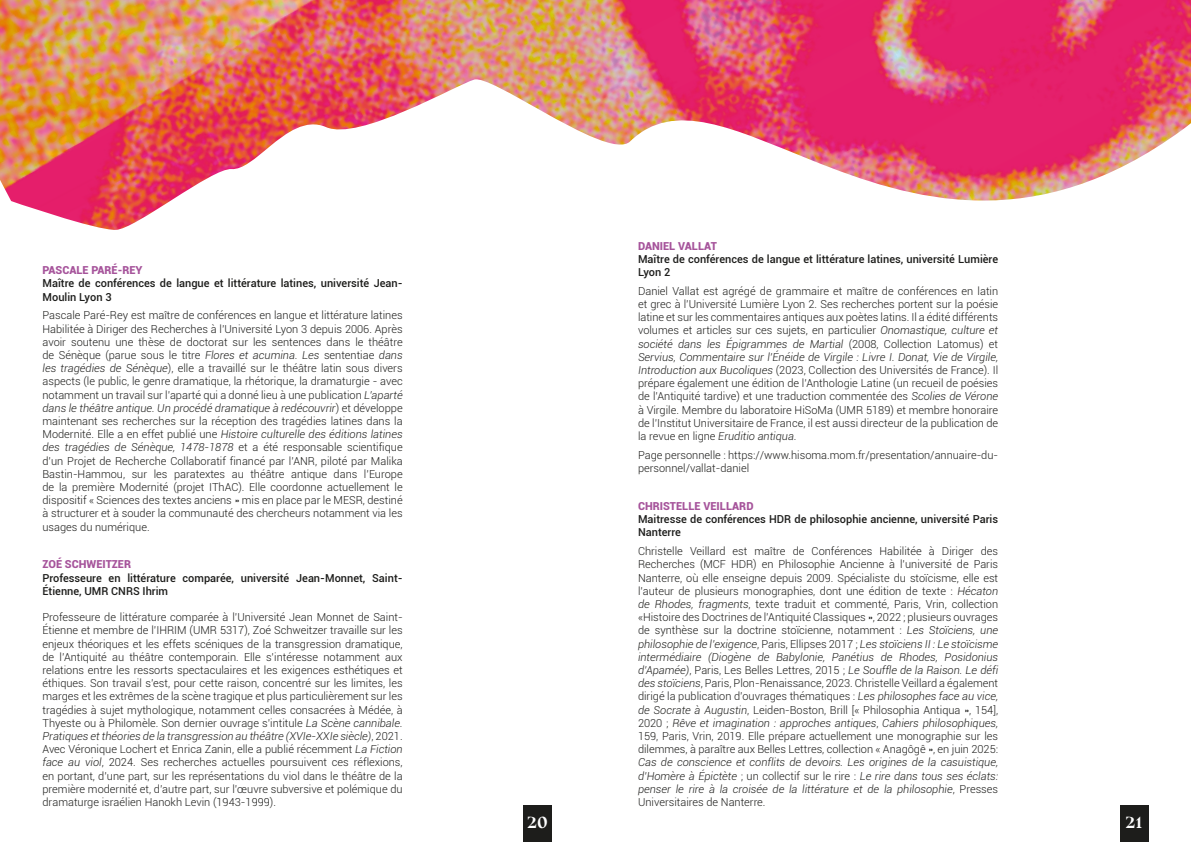
<style>
.page{position:relative;width:1191px;height:842px;background:#fff}
.page>*{position:absolute;margin:0;border:0;box-sizing:border-box;transform-origin:0 0}
.t1{font:700 19px "Bluu Next";color:#fff}
.t2{font:300 11px/13.2px "Roboto";color:#1d1d1b;text-align:justify}
.t3{font:500 11px/13.2px "Roboto";color:#1d1d1b}
.t4{font:900 11px "Roboto";color:#a6549b}
.s1{font-style:italic}
</style>
<div class="page">
<img style="left:0;top:0;width:1191px;height:230px">
<div style="left:523px;top:805px;width:29px;height:37px;background:#1d1d1b"></div>
<div style="left:1119px;top:805px;width:29px;height:37px;background:#1d1d1b"></div>
<p class="t4" style="left:43px;top:262px;width:102px">PASCALE PARÉ-REY</p>
<p class="t3" style="left:43px;top:276px;width:361px">Maître de conférences de langue et littérature latines, université Jean-<br>Moulin Lyon 3</p>
<p class="t2" style="left:43px;top:308px;width:362px">Pascale Paré-Rey est maître de conférences en langue et littérature latines Habilitée à Diriger des Recherches à l’Université Lyon 3 depuis 2006. Après avoir soutenu une thèse de doctorat sur les sentences dans le théâtre de Sénèque (parue sous le titre <span class="s1">Flores et acumina. Les</span> sententiae <span class="s1">dans les tragédies de Sénèque</span>), elle a travaillé sur le théâtre latin sous divers aspects (le public, le genre dramatique, la rhétorique, la dramaturgie - avec notamment un travail sur l’aparté qui a donné lieu à une publication <span class="s1">L’aparté dans le théâtre antique. Un procédé dramatique à redécouvrir</span>) et développe maintenant ses recherches sur la réception des tragédies latines dans la Modernité. Elle a en effet publié une <span class="s1">Histoire culturelle des éditions latines des tragédies de Sénèque, 1478-1878</span> et a été responsable scientifique d’un Projet de Recherche Collaboratif financé par l’ANR, piloté par Malika Bastin-Hammou, sur les paratextes au théâtre antique dans l’Europe de la première Modernité (projet IThAC). Elle coordonne actuellement le dispositif « Sciences des textes anciens » mis en place par le MESR, destiné à structurer et à souder la communauté des chercheurs notamment via les usages du numérique.</p>
<p class="t4" style="left:43px;top:557px;width:90px">ZOÉ SCHWEITZER</p>
<p class="t3" style="left:43px;top:571px;width:361px">Professeure en littérature comparée, université Jean-Monnet, Saint-<br>Étienne, UMR CNRS Ihrim</p>
<p class="t2" style="left:43px;top:610px;width:362px">Professeure de littérature comparée à l’Université Jean Monnet de Saint-Étienne et membre de l’IHRIM (UMR 5317), Zoé Schweitzer travaille sur les enjeux théoriques et les effets scéniques de la transgression dramatique, de l’Antiquité au théâtre contemporain. Elle s’intéresse notamment aux relations entre les ressorts spectaculaires et les exigences esthétiques et éthiques. Son travail s’est, pour cette raison, concentré sur les limites, les marges et les extrêmes de la scène tragique et plus particulièrement sur les tragédies à sujet mythologique, notamment celles consacrées à Médée, à Thyeste ou à Philomèle. Son dernier ouvrage s’intitule <span class="s1">La Scène cannibale.<br>Pratiques et théories de la transgression au théâtre (XVIe-XXIe siècle)</span>, 2021.<br>Avec Véronique Lochert et Enrica Zanin, elle a publié récemment <span class="s1">La Fiction face au viol</span>, 2024. Ses recherches actuelles poursuivent ces réflexions, en portant, d’une part, sur les représentations du viol dans le théâtre de la première modernité et, d’autre part, sur l’œuvre subversive et polémique du dramaturge israélien Hanokh Levin (1943-1999).</p>
<p class="t4" style="left:638px;top:238px;width:80px">DANIEL VALLAT</p>
<p class="t3" style="left:638px;top:252px;width:361px">Maître de conférences de langue et littérature latines, université Lumière<br>Lyon 2</p>
<p class="t2" style="left:638px;top:284px;width:362px">Daniel Vallat est agrégé de grammaire et maître de conférences en latin et grec à l’Université Lumière Lyon 2. Ses recherches portent sur la poésie latine et sur les commentaires antiques aux poètes latins. Il a édité différents volumes et articles sur ces sujets, en particulier <span class="s1">Onomastique, culture et société dans les Épigrammes de Martial</span> (2008, Collection Latomus) et <span class="s1">Servius, Commentaire sur l’Énéide de Virgile : Livre I. Donat, Vie de Virgile, Introduction aux Bucoliques</span> (2023, Collection des Universités de France). Il prépare également une édition de l’Anthologie Latine (un recueil de poésies de l’Antiquité tardive) et une traduction commentée des <span class="s1">Scolies de Vérone </span>à Virgile. Membre du laboratoire HiSoMa (UMR 5189) et membre honoraire de l’Institut Universitaire de France, il est aussi directeur de la publication de la revue en ligne <span class="s1">Eruditio antiqua</span>.</p>
<p class="t2" style="left:638px;top:448px;width:362px">Page personnelle : https://www.hisoma.mom.fr/presentation/annuaire-du&shy;personnel/vallat-daniel</p>
<p class="t4" style="left:638px;top:498px;width:117px">CHRISTELLE VEILLARD</p>
<p class="t3" style="left:638px;top:512px;width:361px">Maitresse de conférences HDR de philosophie ancienne, université Paris<br>Nanterre</p>
<p class="t2" style="left:638px;top:544px;width:362px">Christelle Veillard est maître de Conférences Habilitée à Diriger des Recherches (MCF HDR) en Philosophie Ancienne à l’université de Paris Nanterre, où elle enseigne depuis 2009. Spécialiste du stoïcisme, elle est l’auteur de plusieurs monographies, dont une édition de texte : <span class="s1">Hécaton de Rhodes, fragments</span>, texte traduit et commenté, Paris, Vrin, collection «Histoire des Doctrines de l’Antiquité Classiques », 2022 ; plusieurs ouvrages de synthèse sur la doctrine stoïcienne, notamment : <span class="s1">Les Stoïciens, une philosophie de l’exigence</span>, Paris, Ellipses 2017 ; <span class="s1">Les stoïciens II : Le stoïcisme intermédiaire (Diogène de Babylonie, Panétius de Rhodes, Posidonius d’Apamée)</span>, Paris, Les Belles Lettres, 2015 ; <span class="s1">Le Souffle de la Raison. Le défi des stoïciens</span>, Paris, Plon-Renaissance, 2023. Christelle Veillard a également dirigé la publication d’ouvrages thématiques : <span class="s1">Les philosophes face au vice, de Socrate à Augustin</span>, Leiden-Boston, Brill [« Philosophia Antiqua », 154], 2020 ; <span class="s1">Rêve et imagination : approches antiques</span>, <span class="s1">Cahiers philosophiques, </span>159, Paris, Vrin, 2019. Elle prépare actuellement une monographie sur les dilemmes, à paraître aux Belles Lettres, collection « Anagôgê », en juin 2025:<br><span class="s1">Cas de conscience et conflits de devoirs. Les origines de la casuistique, d’Homère à Épictète</span> ; un collectif sur le rire : <span class="s1">Le rire dans tous ses éclats: penser le rire à la croisée de la littérature et de la philosophie</span>, Presses Universitaires de Nanterre.</p>
<h1 class="t1" style="left:527px;top:811px;width:22px">20</h1>
<h1 class="t1" style="left:1125px;top:811px;width:19px">21</h1>
</div>
